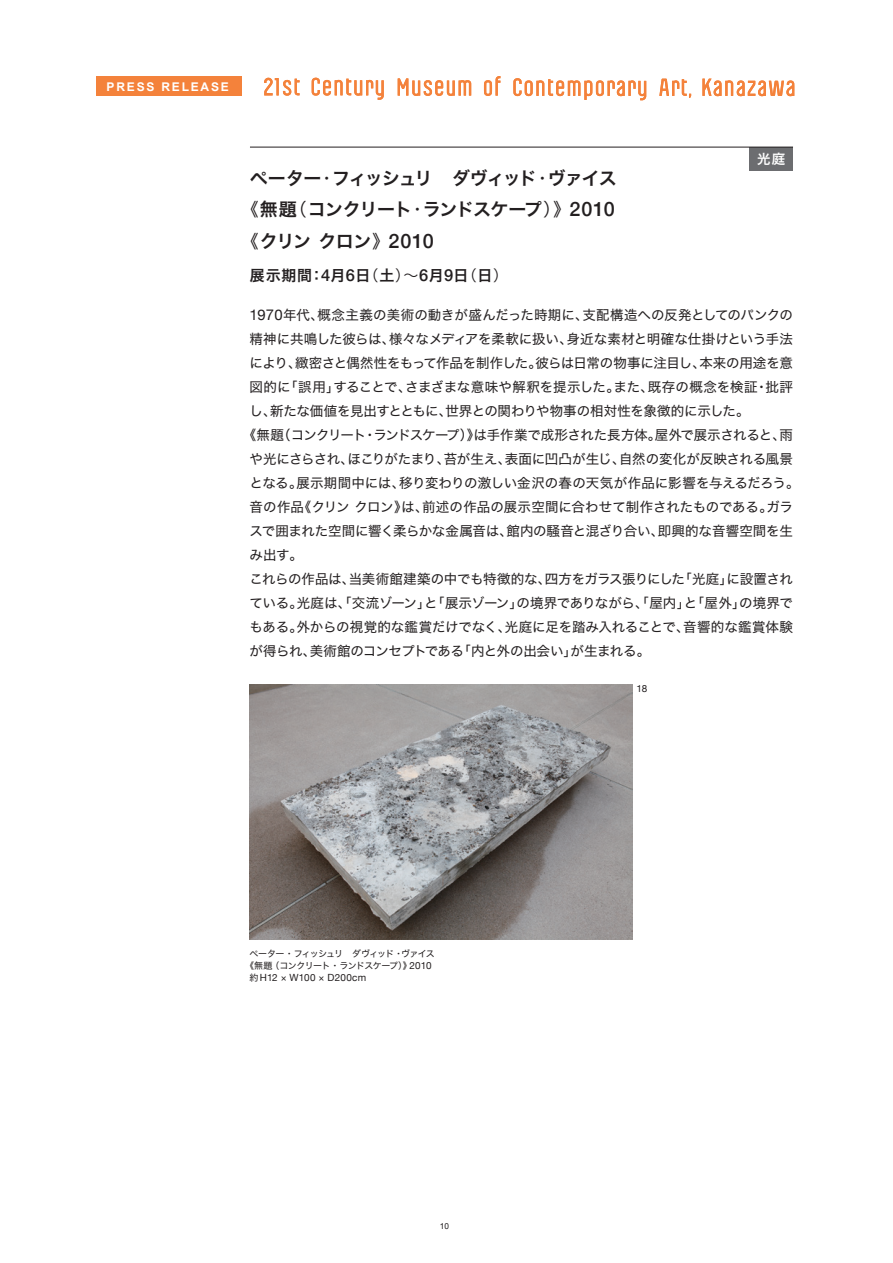
<style>
.page{position:relative;width:893px;height:1263px;background:#fff}
.page>*{position:absolute;margin:0;border:0;box-sizing:border-box;transform-origin:0 0}
.t1{font:18px/31.5px "Hira Kaku Pro W6";letter-spacing:-.055em;color:#231f20;text-align:justify}
.t2{font:15px "Hira Kaku Pro W6";color:#231f20}
.t3{font:13.5px "Hira Kaku Std W4";letter-spacing:-.015em;color:#231f20}
.t4{font:13.5px "Hira Kaku Std W4";letter-spacing:-.035em;color:#231f20}
.t5{font:13.5px "Hira Kaku Pro W6";color:#fff}
.t6{font:700 12px "Arial";letter-spacing:.15em;color:#fff}
.t7{font:9.9px "Helvetica Neue";letter-spacing:.02em;color:#231f20}
.t8{font:9px/12px "Hira Kaku Std W4";letter-spacing:-.08em;color:#231f20;text-align:center}
.t9{font:8.25px "Arial";color:#231f20}
.s1{font-family:"Hira Kaku Pro W3"}
.s2{font-family:"Helvetica Neue";font-weight:500;font-size:19.8px}
.s3{font-family:"Helvetica Neue";font-weight:500;font-size:16.5px}
.s4{font-family:"Helvetica Neue";font-size:14.85px}
.s5{font-family:"Helvetica Neue";font-size:9.9px}
.s6{font-family:"Hira Kaku Std W4";font-size:9px}
</style>
<div class="page">
<svg style="left:312px;top:78px;width:72px;height:22px"></svg>
<svg style="left:264px;top:78px;width:36px;height:18px"></svg>
<svg style="left:484px;top:76px;width:16px;height:20px"></svg>
<svg style="left:398px;top:78px;width:73px;height:18px"></svg>
<svg style="left:659px;top:79px;width:32px;height:19px"></svg>
<svg style="left:513px;top:78px;width:133px;height:22px"></svg>
<svg style="left:702px;top:79px;width:92px;height:17px"></svg>
<div style="left:96px;top:77px;width:146px;height:19px;background:#f4823b"></div>
<div style="left:749px;top:147px;width:44px;height:23px;background:#6c6d70"></div>
<hr style="left:250px;top:147px;width:543px;height:1px;background:#231f20">
<img style="left:250px;top:685px;width:382px;height:255px">
<p class="t6" style="left:107px;top:80px;width:124px">PRESS RELEASE</p>
<h1 class="t1" style="left:241px;top:161px;width:377px;text-indent:9px">ペーター<span class="s1">・</span>フィッシュリ　ダヴィッド<span class="s1">・</span>ヴァイス<span class="s1">《</span>無題<span class="s1">（</span>コンクリート<span class="s1">・</span>ランドスケープ<span class="s1">）》</span><span class="s2">2010</span><span class="s1">《</span>クリンクロン<span class="s1">》</span><span class="s2">2010</span></h1>
<p class="t2" style="left:250px;top:261px;width:260px">展示期間：<span class="s3">4</span>月<span class="s3">6</span>日<span class="s1">（</span>土<span class="s1">）～</span><span class="s3">6</span>月<span class="s3">9</span>日<span class="s1">（</span>日<span class="s1">）</span></p>
<p class="t5" style="left:757px;top:146px;width:29px">光庭</p>
<p class="t3" style="left:250px;top:305px;width:545px"><span class="s4">1970</span>年代、概念主義の美術の動きが盛んだった時期に、支配構造への反発としてのパンクの</p>
<p class="t3" style="left:250px;top:329px;width:545px">精神に共鳴した彼らは、様々なメディアを柔軟に扱い、身近な素材と明確な仕掛けという手法</p>
<p class="t3" style="left:250px;top:353px;width:545px">により、緻密さと偶然性をもって作品を制作した。彼らは日常の物事に注目し、本来の用途を意</p>
<p class="t3" style="left:250px;top:377px;width:545px">図的に「誤用」することで、さまざまな意味や解釈を提示した。また、既存の概念を検証・批評</p>
<p class="t3" style="left:250px;top:401px;width:501px">し、新たな価値を見出すとともに、世界との関わりや物事の相対性を象徴的に示した。</p>
<p class="t3" style="left:243px;top:425px;width:552px">《無題（コンクリート・ランドスケープ）》は手作業で成形された長方体。屋外で展示されると、雨</p>
<p class="t3" style="left:250px;top:449px;width:545px">や光にさらされ、ほこりがたまり、苔が生え、表面に凹凸が生じ、自然の変化が反映される風景</p>
<p class="t3" style="left:250px;top:473px;width:552px">となる。展示期間中には、移り変わりの激しい金沢の春の天気が作品に影響を与えるだろう。</p>
<p class="t3" style="left:250px;top:497px;width:545px">音の作品《クリンクロン》は、前述の作品の展示空間に合わせて制作されたものである。ガラ</p>
<p class="t3" style="left:250px;top:521px;width:545px">スで囲まれた空間に響く柔らかな金属音は、館内の騒音と混ざり合い、即興的な音響空間を生</p>
<p class="t3" style="left:250px;top:545px;width:55px">み出す。</p>
<p class="t3" style="left:250px;top:569px;width:545px">これらの作品は、当美術館建築の中でも特徴的な、四方をガラス張りにした「光庭」に設置され</p>
<p class="t3" style="left:250px;top:593px;width:545px">ている。光庭は、「交流ゾーン」と「展示ゾーン」の境界でありながら、「屋内」と「屋外」の境界で</p>
<p class="t3" style="left:250px;top:617px;width:545px">もある。外からの視覚的な鑑賞だけでなく、光庭に足を踏み入れることで、音響的な鑑賞体験</p>
<p class="t4" style="left:250px;top:641px;width:402px">が得られ、美術館のコンセプトである「内と外の出会い」が生まれる。</p>
<p class="t7" style="left:637px;top:681px;width:12px">18</p>
<p class="t8" style="left:245px;top:948px;width:191px">ペーター・フィッシュリ　ダヴィッド・ヴァイス《無題（コンクリート・ランドスケープ）》<span class="s5">2010</span></p>
<p class="t7" style="left:250px;top:970px;width:118px"><span class="s6">約</span>H12 <span class="s6">×</span> W100 <span class="s6">×</span> D200cm</p>
<p class="t9" style="left:440px;top:1221px;width:11px">10</p>
</div>
